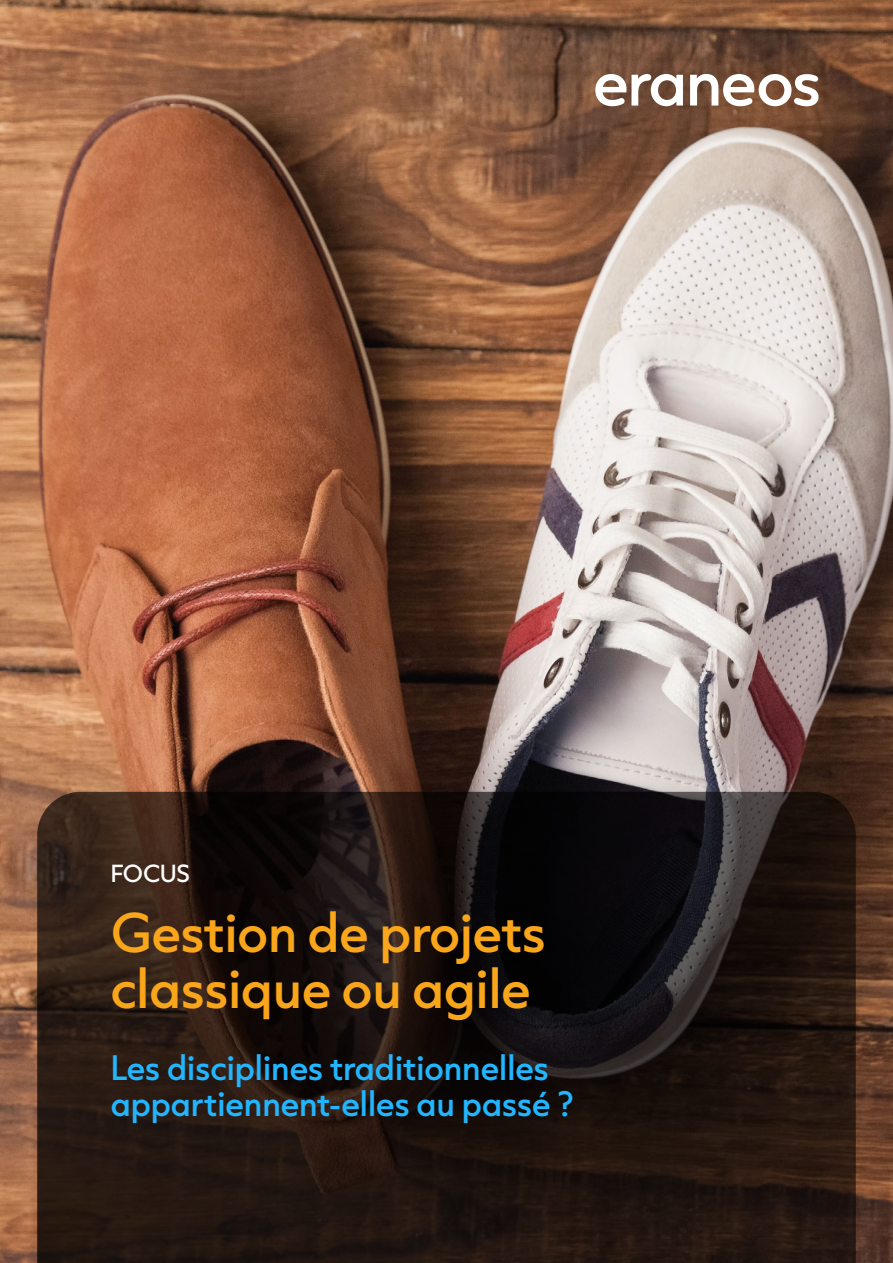
<style>
.page{position:relative;width:893px;height:1263px;background:#fff}
.page>*{position:absolute;margin:0;border:0;box-sizing:border-box;transform-origin:0 0}
.t1{font:500 47.4px/56.8px "Capitana";color:#faa61a}
.t2{font:500 30px/36px "Capitana";color:#21b6ff}
.t3{font:500 21px "Capitana";color:#fff}
</style>
<div class="page">
<img style="left:0;top:0;width:893px;height:1263px">
<svg style="left:690px;top:74px;width:129px;height:32px"></svg>
<svg style="left:595px;top:74px;width:88px;height:32px"></svg>
<svg style="left:37px;top:792px;width:819px;height:471px;background:#1f1510"></svg>
<p class="t3" style="left:111px;top:858px;width:81px">FOCUS</p>
<h1 class="t1" style="left:111px;top:902px;width:437px">Gestion de projets classique ou agile</h1>
<p class="t2" style="left:111px;top:1049px;width:465px">Les disciplines traditionnelles appartiennent-elles au passé ?</p>
</div>
